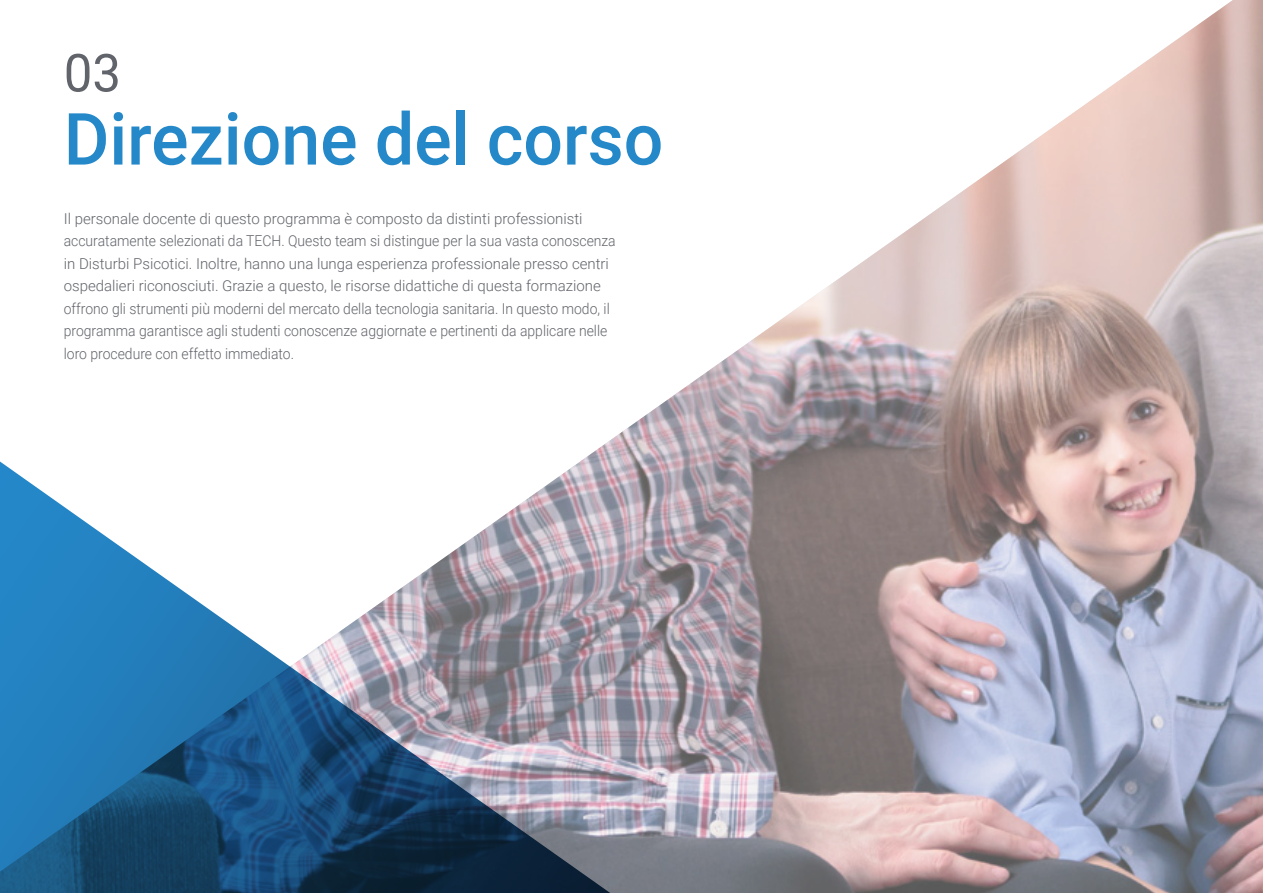
<style>
.page{position:relative;width:1263px;height:893px;background:#fff}
.page>*{position:absolute;margin:0;border:0;box-sizing:border-box;transform-origin:0 0}
.t1{font:500 72px "Roboto";color:#2488c9}
.t2{font:52.5px "Roboto";color:#61646a}
.t3{font:300 15px/22.5px "Roboto";color:#61646a}
</style>
<div class="page">
<img style="left:602px;top:0;width:661px;height:893px">
<svg style="left:0;top:446px;width:640px;height:447px"></svg>
<h2 class="t2" style="left:64px;top:36px;width:59px">03</h2>
<h1 class="t1" style="left:64px;top:89px;width:601px">Direzione del corso</h1>
<p class="t3" style="left:64px;top:207px;width:553px">Il personale docente di questo programma è composto da distinti professionisti accuratamente selezionati da TECH. Questo team si distingue per la sua vasta conoscenza in Disturbi Psicotici. Inoltre, hanno una lunga esperienza professionale presso centri ospedalieri riconosciuti. Grazie a questo, le risorse didattiche di questa formazione offrono gli strumenti più moderni del mercato della tecnologia sanitaria. In questo modo, il programma garantisce agli studenti conoscenze aggiornate e pertinenti da applicare nelle loro procedure con effetto immediato.</p>
</div>
